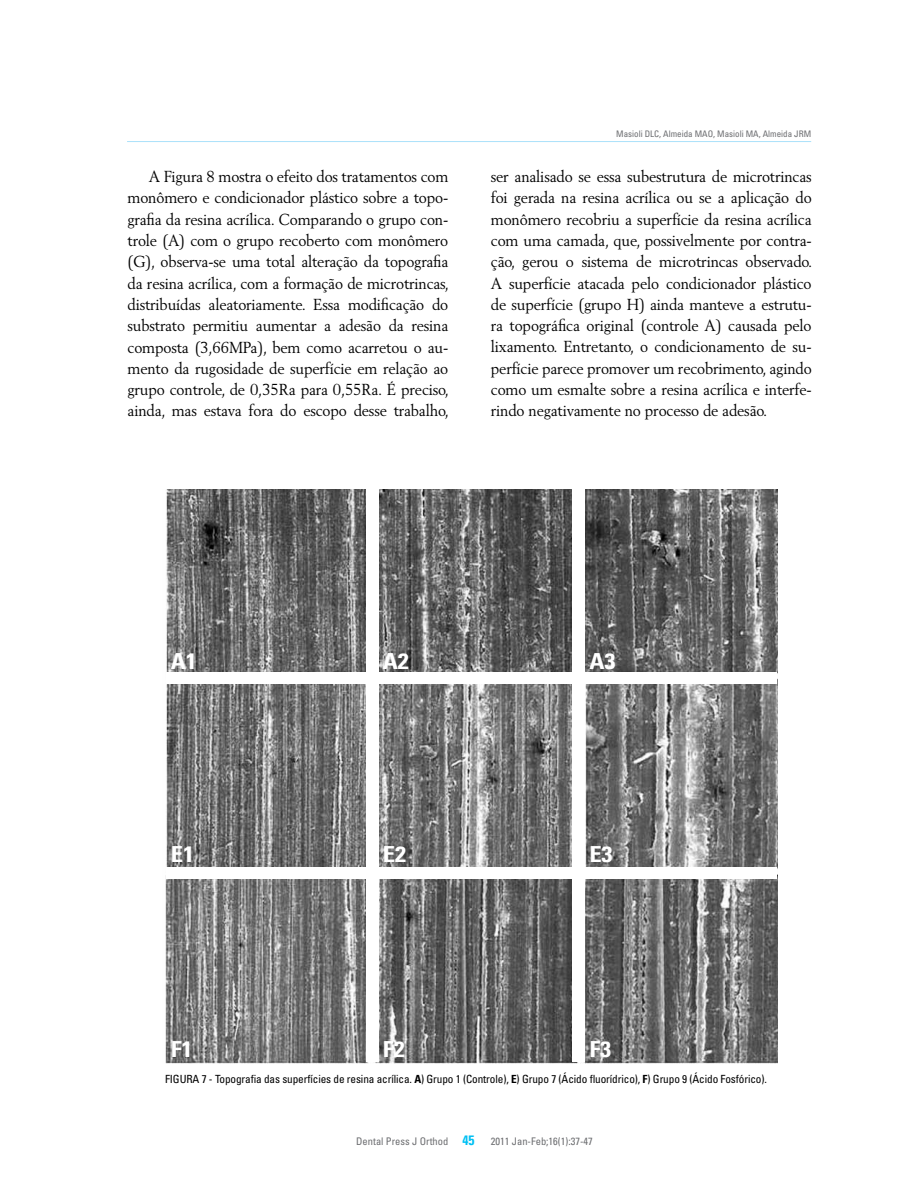
<style>
.page{position:relative;width:918px;height:1188px;background:#fff}
.page>*{position:absolute;margin:0;border:0;box-sizing:border-box;transform-origin:0 0}
.t1{font:700 condensed 22.2px "Univers";letter-spacing:-.01em;color:#fff;scale:1.12 1}
.t2{font:15.75px/21.3px "Berling";letter-spacing:-.01em;color:#000;text-align:justify;scale:.95 1}
.t3{font:condensed 11.25px "Univers";letter-spacing:-.01em;color:#000}
.t4{font:condensed 10.5px "Univers";color:#6d6e71}
.t5{font:condensed 9px "Univers";color:#6d6e71}
.s1{font-weight:700}
.s2{font-weight:700;font-size:13.5px;color:#00c0f3}
</style>
<div class="page">
<hr style="left:127px;top:141px;width:684px;height:1px;background:#abe1fa">
<img style="left:165px;top:489px;width:612px;height:575px">
<div style="left:166px;top:672px;width:611px;height:12px;background:#fff"></div>
<div style="left:166px;top:867px;width:611px;height:11px;background:#fff"></div>
<div style="left:366px;top:489px;width:12px;height:573px;background:#fff"></div>
<div style="left:572px;top:489px;width:13px;height:573px;background:#fff"></div>
<p class="t5" style="left:616px;top:128px;width:196px">Masioli DLC, Almeida MAO, Masioli MA, Almeida JRM</p>
<p class="t2" style="left:128px;top:166px;width:340px;text-indent:21px">A Figura 8 mostra o efeito dos tratamentos com monômero e condicionador plástico sobre a topo&shy;grafia da resina acrílica. Comparando o grupo con&shy;trole (A) com o grupo recoberto com monômero (G), observa-se uma total alteração da topografia da resina acrílica, com a formação de microtrincas, distribuídas aleatoriamente. Essa modificação do substrato permitiu aumentar a adesão da resina composta (3,66MPa), bem como acarretou o au&shy;mento da rugosidade de superfície em relação ao grupo controle, de 0,35Ra para 0,55Ra. É preciso, ainda, mas estava fora do escopo desse trabalho,</p>
<p class="t2" style="left:491px;top:166px;width:340px">ser analisado se essa subestrutura de microtrincas foi gerada na resina acrílica ou se a aplicação do monômero recobriu a superfície da resina acrílica com uma camada, que, possivelmente por contra&shy;ção, gerou o sistema de microtrincas observado.<br>A superfície atacada pelo condicionador plástico de superfície (grupo H) ainda manteve a estrutu&shy;ra topográfica original (controle A) causada pelo lixamento. Entretanto, o condicionamento de su&shy;perfície parece promover um recobrimento, agindo como um esmalte sobre a resina acrílica e interfe&shy;rindo negativamente no processo de adesão.</p>
<h1 class="t1" style="left:171px;top:648px;width:25px">A1</h1>
<h1 class="t1" style="left:383px;top:648px;width:25px">A2</h1>
<h1 class="t1" style="left:589px;top:648px;width:25px">A3</h1>
<h1 class="t1" style="left:171px;top:841px;width:22px">E1</h1>
<h1 class="t1" style="left:383px;top:841px;width:22px">E2</h1>
<h1 class="t1" style="left:589px;top:841px;width:22px">E3</h1>
<h1 class="t1" style="left:171px;top:1036px;width:21px">F1</h1>
<h1 class="t1" style="left:383px;top:1036px;width:21px">F2</h1>
<h1 class="t1" style="left:589px;top:1036px;width:21px">F3</h1>
<p class="t3" style="left:165px;top:1072px;width:603px">FIGURA 7 - Topografia das superfícies de resina acrílica. <span class="s1">A</span>) Grupo 1 (Controle), <span class="s1">E</span>) Grupo 7 (Ácido fluorídrico), <span class="s1">F</span>) Grupo 9 (Ácido Fosfórico).</p>
<p class="t4" style="left:356px;top:1134px;width:238px">Dental Press J Orthod <span class="s2">45</span> 2011 Jan-Feb;16(1):37-47</p>
</div>
